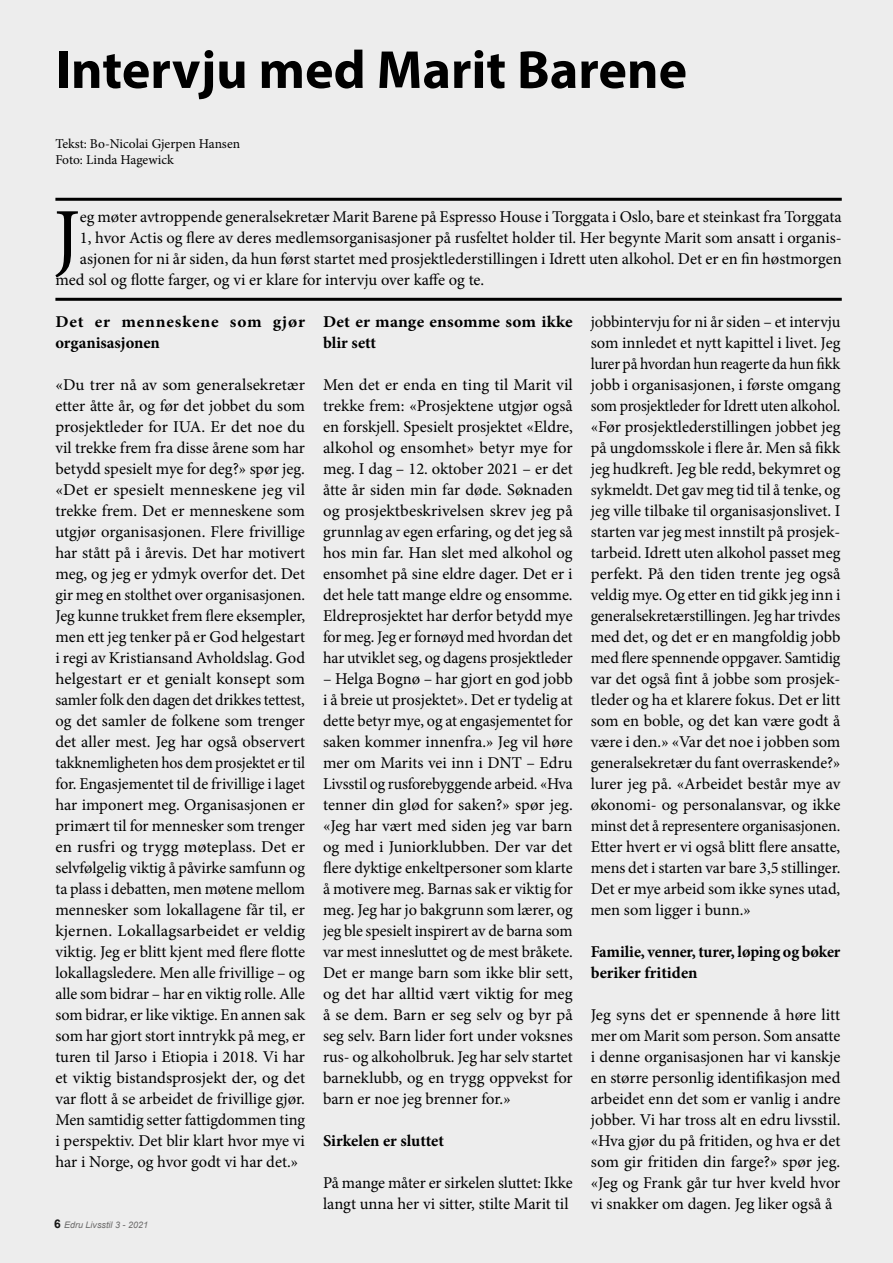
<style>
.page{position:relative;width:893px;height:1263px;background:#ededed}
.page>*{position:absolute;margin:0;border:0;box-sizing:border-box;transform-origin:0 0}
.t1{font:81.15px "Minion Pro";color:#000}
.t2{font:700 54px "Myriad Pro";color:#000}
.t3{font:16.5px/21px "Minion Pro";letter-spacing:-.005em;color:#000;text-align:justify}
.t4{font:700 16.5px/21px "Minion Pro";color:#000}
.t5{font:700 16.5px/21px "Minion Pro";letter-spacing:.04em;color:#000;scale:1.05 1}
.t6{font:700 16.5px/21px "Minion Pro";color:#000;scale:1.05 1}
.t7{font:13.5px/16.2px "Minion Pro";color:#000}
.t8{font:italic 9px "Arial";color:#646363}
.s1{font-weight:700;font-style:normal;font-size:12px;color:#000}
</style>
<div class="page">
<hr style="left:55px;top:198px;width:787px;height:3px;background:#000">
<hr style="left:55px;top:298px;width:787px;height:3px;background:#000">
<h2 class="t2" style="left:55px;top:35px;width:633px">Intervju med Marit Barene</h2>
<p class="t7" style="left:55px;top:135px;width:186px">Tekst: Bo-Nicolai Gjerpen Hansen<br>Foto: Linda Hagewick</p>
<h1 class="t1" style="left:53px;top:184px;width:28px">J</h1>
<p class="t3" style="left:80px;top:206px;width:763px">eg møter avtroppende generalsekretær Marit Barene på Espresso House i Torggata i Oslo, bare et steinkast fra Torggata</p>
<p class="t3" style="left:80px;top:227px;width:763px">1, hvor Actis og flere av deres medlemsorganisasjoner på rusfeltet holder til. Her begynte Marit som ansatt i organis-</p>
<p class="t3" style="left:80px;top:248px;width:763px">asjonen for ni år siden, da hun først startet med prosjektlederstillingen i Idrett uten alkohol. Det er en fin høstmorgen</p>
<p class="t3" style="left:55px;top:269px;width:430px">med sol og flotte farger, og vi er klare for intervju over kaffe og te.</p>
<p class="t5" style="left:55px;top:311px;width:239px">Det er menneskene som gjør organisasjonen</p>
<p class="t3" style="left:55px;top:374px;width:251px">«Du trer nå av som generalsekretær etter åtte år, og før det jobbet du som prosjektleder for IUA. Er det noe du vil trekke frem fra disse årene som har betydd spesielt mye for deg?» spør jeg. «Det er spesielt menneskene jeg vil trekke frem. Det er menneskene som utgjør organisasjonen. Flere frivillige har stått på i årevis. Det har motivert meg, og jeg er ydmyk overfor det. Det gir meg en stolthet over organisasjonen.<br>Jeg kunne trukket frem flere eksempler, men ett jeg tenker på er God helgestart i regi av Kristiansand Avholdslag. God helgestart er et genialt konsept som samler folk den dagen det drikkes tettest, og det samler de folkene som trenger det aller mest. Jeg har også observert takknemligheten hos dem prosjektet er til for. Engasjementet til de frivillige i laget har imponert meg. Organisasjonen er primært til for mennesker som trenger en rusfri og trygg møteplass. Det er selvfølgelig viktig å påvirke samfunn og ta plass i debatten, men møtene mellom mennesker som lokallagene får til, er kjernen. Lokallagsarbeidet er veldig viktig. Jeg er blitt kjent med flere flotte lokallagsledere. Men alle frivillige – og alle som bidrar – har en viktig rolle. Alle som bidrar, er like viktige. En annen sak som har gjort stort inntrykk på meg, er turen til Jarso i Etiopia i 2018. Vi har et viktig bistandsprosjekt der, og det var flott å se arbeidet de frivillige gjør.<br>Men samtidig setter fattigdommen ting i perspektiv. Det blir klart hvor mye vi har i Norge, og hvor godt vi har det.»</p>
<p class="t3" style="left:591px;top:311px;width:251px">jobbintervju for ni år siden – et intervju som innledet et nytt kapittel i livet. Jeg lurer på hvordan hun reagerte da hun fikk jobb i organisasjonen, i første omgang som prosjektleder for Idrett uten alkohol. «Før prosjektlederstillingen jobbet jeg på ungdomsskole i flere år. Men så fikk jeg hudkreft. Jeg ble redd, bekymret og sykmeldt. Det gav meg tid til å tenke, og jeg ville tilbake til organisasjonslivet. I starten var jeg mest innstilt på prosjek&shy;tarbeid. Idrett uten alkohol passet meg perfekt. På den tiden trente jeg også veldig mye. Og etter en tid gikk jeg inn i generalsekretærstillingen. Jeg har trivdes med det, og det er en mangfoldig jobb med flere spennende oppgaver. Samtidig var det også fint å jobbe som prosjek&shy;tleder og ha et klarere fokus. Det er litt som en boble, og det kan være godt å være i den.» «Var det noe i jobben som generalsekretær du fant overraskende?» lurer jeg på. «Arbeidet består mye av økonomi- og personalansvar, og ikke minst det å representere organisasjonen.<br>Etter hvert er vi også blitt flere ansatte, mens det i starten var bare 3,5 stillinger.<br>Det er mye arbeid som ikke synes utad, men som ligger i bunn.»</p>
<p class="t4" style="left:591px;top:941px;width:251px">Familie, venner, turer, løping og bøker beriker fritiden</p>
<p class="t3" style="left:591px;top:1004px;width:251px">Jeg syns det er spennende å høre litt mer om Marit som person. Som ansatte i denne organisasjonen har vi kanskje en større personlig identifikasjon med arbeidet enn det som er vanlig i andre jobber. Vi har tross alt en edru livsstil. «Hva gjør du på fritiden, og hva er det som gir fritiden din farge?» spør jeg. «Jeg og Frank går tur hver kveld hvor vi snakker om dagen. Jeg liker også å</p>
<p class="t6" style="left:323px;top:311px;width:239px">Det er mange ensomme som ikke blir sett</p>
<p class="t3" style="left:323px;top:374px;width:251px">Men det er enda en ting til Marit vil trekke frem: «Prosjektene utgjør også en forskjell. Spesielt prosjektet «Eldre, alkohol og ensomhet» betyr mye for meg. I dag – 12. oktober 2021 – er det åtte år siden min far døde. Søknaden og prosjektbeskrivelsen skrev jeg på grunnlag av egen erfaring, og det jeg så hos min far. Han slet med alkohol og ensomhet på sine eldre dager. Det er i det hele tatt mange eldre og ensomme.<br>Eldreprosjektet har derfor betydd mye for meg. Jeg er fornøyd med hvordan det har utviklet seg, og dagens prosjektleder</p>
<p class="t3" style="left:323px;top:668px;width:251px">– Helga Bognø – har gjort en god jobb i å breie ut prosjektet». Det er tydelig at dette betyr mye, og at engasjementet for saken kommer innenfra.» Jeg vil høre mer om Marits vei inn i DNT – Edru Livsstil og rusforebyggende arbeid. «Hva tenner din glød for saken?» spør jeg. «Jeg har vært med siden jeg var barn og med i Juniorklubben. Der var det flere dyktige enkeltpersoner som klarte å motivere meg. Barnas sak er viktig for meg. Jeg har jo bakgrunn som lærer, og jeg ble spesielt inspirert av de barna som var mest innesluttet og de mest bråkete.<br>Det er mange barn som ikke blir sett, og det har alltid vært viktig for meg å se dem. Barn er seg selv og byr på seg selv. Barn lider fort under voksnes rus- og alkoholbruk. Jeg har selv startet barneklubb, og en trygg oppvekst for barn er noe jeg brenner for.»</p>
<p class="t4" style="left:323px;top:1130px;width:122px">Sirkelen er sluttet</p>
<p class="t3" style="left:323px;top:1172px;width:251px">På mange måter er sirkelen sluttet: Ikke langt unna her vi sitter, stilte Marit til</p>
<p class="t8" style="left:54px;top:1219px;width:96px"><span class="s1">6</span> Edru Livsstil 3 - 2021</p>
</div>
